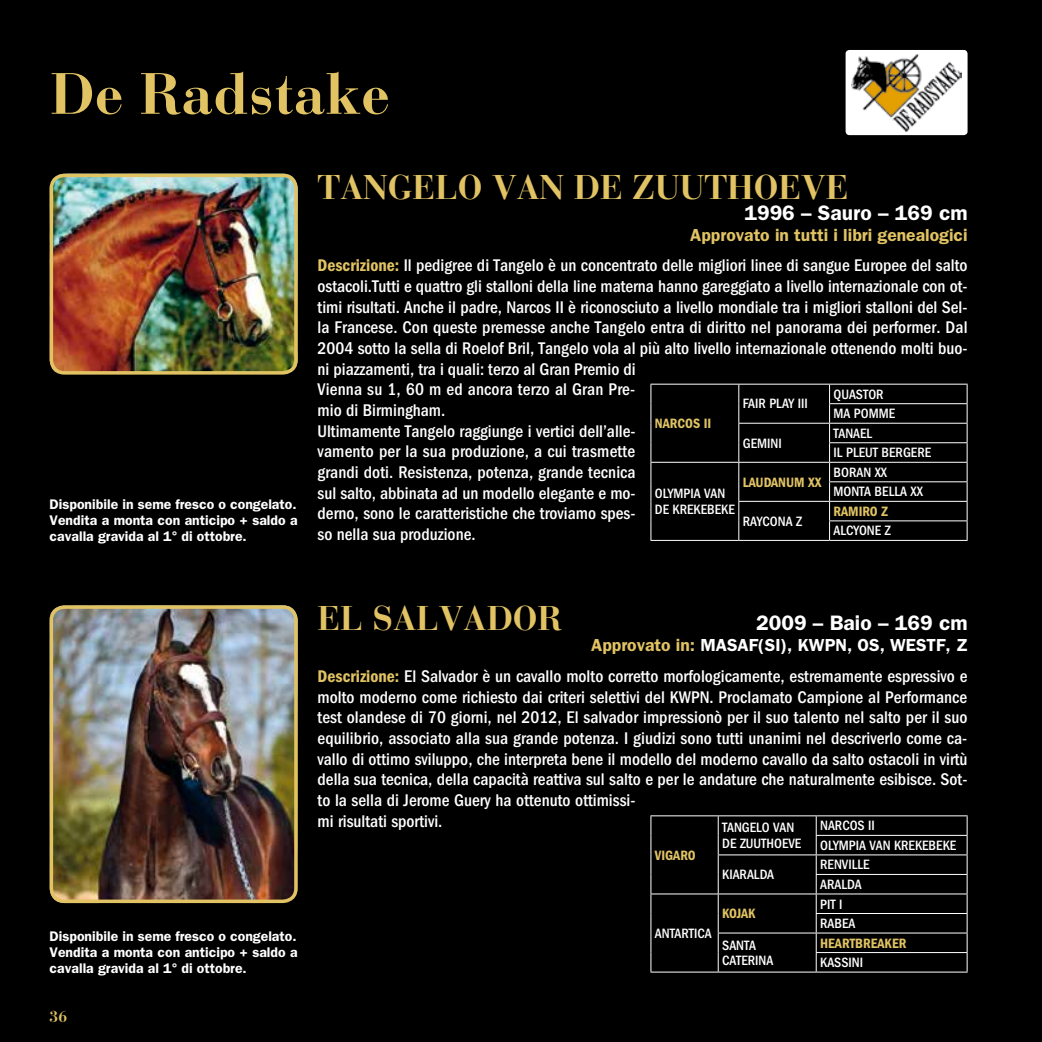
<style>
.page{position:relative;width:1042px;height:1042px;background:#000}
.page>*{position:absolute;margin:0;border:0;box-sizing:border-box;transform-origin:0 0}
.t1{font:700 57.75px "Bauer Bodoni Std";color:#e1c364}
.t2{font:700 34.12px "Bauer Bodoni Std";color:#e1c364}
.t3{font:600 21px "ITC Franklin Gothic Std";color:#fff}
.t4{font:500 condensed 17.5px/20.7px "ITC Franklin Gothic Std";color:#fff;text-align:right}
.t5{font:700 15.75px "Bauer Bodoni Std";color:#e1c364}
.t6{font:500 condensed 14px/19.6px "ITC Franklin Gothic Std";color:#fff}
.t7{font:600 14px/15.8px "ITC Franklin Gothic Std";color:#fff;text-align:justify}
.t8{font:14px "ITC Franklin Gothic Std Dm Cd";color:#e1c364}
.s1{font-weight:600;font-stretch:normal;color:#e1c364}
.s2{font-family:"ITC Franklin Gothic Std Dm Cd";font-weight:400;font-stretch:normal;color:#e1c364}
.s3{font-weight:600;font-stretch:normal}
</style>
<div class="page">
<img style="left:50px;top:610px;width:243px;height:293px">
<div style="left:50px;top:605px;width:248px;height:298px;border:4px solid #e1c364;border-radius:13px"></div>
<img style="left:50px;top:174px;width:243px;height:196px">
<div style="left:50px;top:174px;width:248px;height:201px;border:4px solid #e1c364;border-radius:13px"></div>
<div style="left:845px;top:50px;width:122px;height:85px;background:#fff;border-radius:4px"></div>
<img style="left:851px;top:54px;width:111px;height:77px">
<hr style="left:829px;top:403px;width:138px;height:1px;background:#fff">
<hr style="left:738px;top:423px;width:91px;height:1px;background:#fff">
<hr style="left:829px;top:423px;width:138px;height:1px;background:#fff">
<hr style="left:829px;top:442px;width:138px;height:1px;background:#fff">
<hr style="left:650px;top:462px;width:89px;height:1px;background:#fff">
<hr style="left:739px;top:462px;width:90px;height:1px;background:#fff">
<hr style="left:829px;top:462px;width:138px;height:1px;background:#fff">
<hr style="left:829px;top:481px;width:138px;height:1px;background:#fff">
<hr style="left:738px;top:501px;width:91px;height:1px;background:#fff">
<svg style="left:738px;top:385px;width:1px;height:155px"></svg>
<hr style="left:829px;top:501px;width:138px;height:1px;background:#fff">
<hr style="left:829px;top:520px;width:138px;height:1px;background:#fff">
<svg style="left:829px;top:385px;width:1px;height:155px"></svg>
<hr style="left:650px;top:384px;width:89px;height:1px;background:#fff">
<hr style="left:739px;top:384px;width:90px;height:1px;background:#fff">
<hr style="left:829px;top:384px;width:138px;height:1px;background:#fff">
<svg style="left:650px;top:385px;width:1px;height:155px"></svg>
<hr style="left:650px;top:540px;width:89px;height:1px;background:#fff">
<hr style="left:739px;top:540px;width:90px;height:1px;background:#fff">
<svg style="left:966px;top:385px;width:1px;height:155px"></svg>
<hr style="left:829px;top:540px;width:138px;height:1px;background:#fff">
<hr style="left:650px;top:815px;width:68px;height:1px;background:#fff">
<hr style="left:718px;top:815px;width:98px;height:1px;background:#fff">
<hr style="left:816px;top:815px;width:151px;height:1px;background:#fff">
<hr style="left:816px;top:835px;width:151px;height:1px;background:#fff">
<hr style="left:718px;top:854px;width:98px;height:1px;background:#fff">
<hr style="left:816px;top:854px;width:151px;height:1px;background:#fff">
<hr style="left:816px;top:874px;width:151px;height:1px;background:#fff">
<hr style="left:650px;top:893px;width:68px;height:1px;background:#fff">
<svg style="left:650px;top:816px;width:1px;height:155px"></svg>
<hr style="left:650px;top:971px;width:68px;height:1px;background:#fff">
<hr style="left:718px;top:893px;width:98px;height:1px;background:#fff">
<hr style="left:816px;top:893px;width:151px;height:1px;background:#fff">
<hr style="left:816px;top:913px;width:151px;height:1px;background:#fff">
<hr style="left:718px;top:932px;width:98px;height:1px;background:#fff">
<svg style="left:718px;top:816px;width:1px;height:155px"></svg>
<hr style="left:718px;top:971px;width:98px;height:1px;background:#fff">
<hr style="left:816px;top:932px;width:151px;height:1px;background:#fff">
<hr style="left:816px;top:952px;width:151px;height:1px;background:#fff">
<svg style="left:816px;top:816px;width:1px;height:155px"></svg>
<svg style="left:966px;top:816px;width:1px;height:155px"></svg>
<hr style="left:816px;top:971px;width:151px;height:1px;background:#fff">
<h1 class="t1" style="left:50px;top:59px;width:342px">De Radstake</h1>
<p class="t7" style="left:50px;top:497px;width:250px">Disponibile in seme fresco o congelato.<br>Vendita a monta con anticipo + saldo a cavalla gravida al 1° di ottobre.</p>
<h2 class="t2" style="left:317px;top:166px;width:485px">TANGELO VAN DE ZUUTHOEVE</h2>
<p class="t3" style="left:744px;top:200px;width:225px">1996 – Sauro – 169 cm</p>
<p class="t4" style="left:317px;top:220px;width:651px;line-height:30.6px"><span class="s1">Approvato in tutti i libri genealogici<br></span><span class="s2">DESCRIZIONE:</span> Il pedigree di Tangelo è un concentrato delle migliori linee di sangue Europee del salto</p>
<p class="t4" style="left:317px;top:276px;width:651px;text-align:left">ostacoli.Tutti e quattro gli stalloni della line materna hanno gareggiato a livello internazionale con ot&shy;timi risultati. Anche il padre, Narcos II è riconosciuto a livello mondiale tra i migliori stalloni del Sel&shy;la Francese. Con queste premesse anche Tangelo entra di diritto nel panorama dei performer. Dal 2004 sotto la sella di Roelof Bril, Tangelo vola al più alto livello internazionale ottenendo molti buo&shy;ni piazzamenti, tra i quali: terzo al Gran Premio di<br>Vienna su 1, 60 m ed ancora terzo al Gran Pre-<br>mio di Birmingham.<br>Ultimamente Tangelo raggiunge i vertici dell’alle-<br>vamento per la sua produzione, a cui trasmette<br>grandi doti. Resistenza, potenza, grande tecnica<br>sul salto, abbinata ad un modello elegante e mo-<br>derno, sono le caratteristiche che troviamo spes-<br>so nella sua produzione.</p>
<p class="t6" style="left:743px;top:394px;width:67px">Fair Play III</p>
<p class="t6" style="left:833px;top:384px;width:37px">Quastor<br>Ma Pomme</p>
<p class="t6" style="left:743px;top:433px;width:15px">Gemini</p>
<p class="t6" style="left:833px;top:423px;width:27px">Tanael<br>Il Pleut</p>
<p class="t8" style="left:655px;top:415px;width:17px">NARCOS</p>
<p class="t8" style="left:704px;top:415px;width:9px">II</p>
<p class="t6" style="left:881px;top:443px;width:16px">Bergere</p>
<p class="t6" style="left:833px;top:462px;width:16px">Boran</p>
<p class="t6" style="left:875px;top:462px;width:8px">xx</p>
<p class="t6" style="left:833px;top:482px;width:18px">Monta</p>
<p class="t6" style="left:874px;top:482px;width:15px">Bella</p>
<p class="t6" style="left:910px;top:482px;width:8px">xx</p>
<p class="t8" style="left:743px;top:474px;width:15px">LAUDANU</p>
<p class="t8" style="left:794px;top:474px;width:22px">M XX</p>
<p class="t6" style="left:655px;top:484px;width:16px">Olympia</p>
<p class="t6" style="left:704px;top:484px;width:8px">van</p>
<p class="t6" style="left:655px;top:500px;width:33px">de Krekebeke</p>
<p class="t8" style="left:833px;top:503px;width:56px">RAMIRO Z</p>
<p class="t6" style="left:833px;top:521px;width:15px">Alcyone</p>
<p class="t6" style="left:884px;top:521px;width:7px">Z</p>
<p class="t6" style="left:743px;top:511px;width:16px">Raycona</p>
<p class="t6" style="left:796px;top:511px;width:7px">Z</p>
<p class="t7" style="left:50px;top:928px;width:250px">Disponibile in seme fresco o congelato.<br>Vendita a monta con anticipo + saldo a cavalla gravida al 1° di ottobre.</p>
<p class="t5" style="left:50px;top:1007px;width:19px">36</p>
<h2 class="t2" style="left:317px;top:598px;width:245px">EL SALVADOR</h2>
<p class="t3" style="left:756px;top:611px;width:213px">2009 – Baio – 169 cm</p>
<p class="t4" style="left:317px;top:630px;width:651px;line-height:30.6px"><span class="s1">Approvato in:</span> <span class="s3">MASAF(SI), KWPN, OS, WESTF, Z<br></span><span class="s2">DESCRIZIONE:</span> El Salvador è un cavallo molto corretto morfologicamente, estremamente espressivo e</p>
<p class="t4" style="left:317px;top:687px;width:651px;text-align:left">molto moderno come richiesto dai criteri selettivi del KWPN. Proclamato Campione al Performance test olandese di 70 giorni, nel 2012, El salvador impressionò per il suo talento nel salto per il suo equilibrio, associato alla sua grande potenza. I giudizi sono tutti unanimi nel descriverlo come ca&shy;vallo di ottimo sviluppo, che interpreta bene il modello del moderno cavallo da salto ostacoli in virtù della sua tecnica, della capacità reattiva sul salto e per le andature che naturalmente esibisce. Sot&shy;to la sella di Jerome Guery ha ottenuto ottimissi-<br>mi risultati sportivi.</p>
<p class="t6" style="left:722px;top:820px;width:81px;line-height:15.8px">TANGELO VAN<br>DE ZUUTHOEVE</p>
<p class="t6" style="left:820px;top:816px;width:138px">NARCOS II<br>OLYMPIA VAN KREKEBEKE</p>
<p class="t6" style="left:722px;top:865px;width:53px">KIARALDA</p>
<p class="t6" style="left:820px;top:855px;width:51px">RENVILLE<br>ARALDA</p>
<p class="t8" style="left:655px;top:847px;width:42px">VIGARO</p>
<p class="t6" style="left:655px;top:923px;width:58px">ANTARTICA</p>
<p class="t8" style="left:722px;top:905px;width:35px">KOJAK</p>
<p class="t6" style="left:820px;top:894px;width:37px">PIT I<br>RABEA</p>
<p class="t6" style="left:722px;top:937px;width:53px;line-height:15.8px">SANTA<br>CATERINA</p>
<p class="t8" style="left:820px;top:935px;width:88px">HEARTBREAKER</p>
<p class="t6" style="left:820px;top:953px;width:44px">KASSINI</p>
</div>
